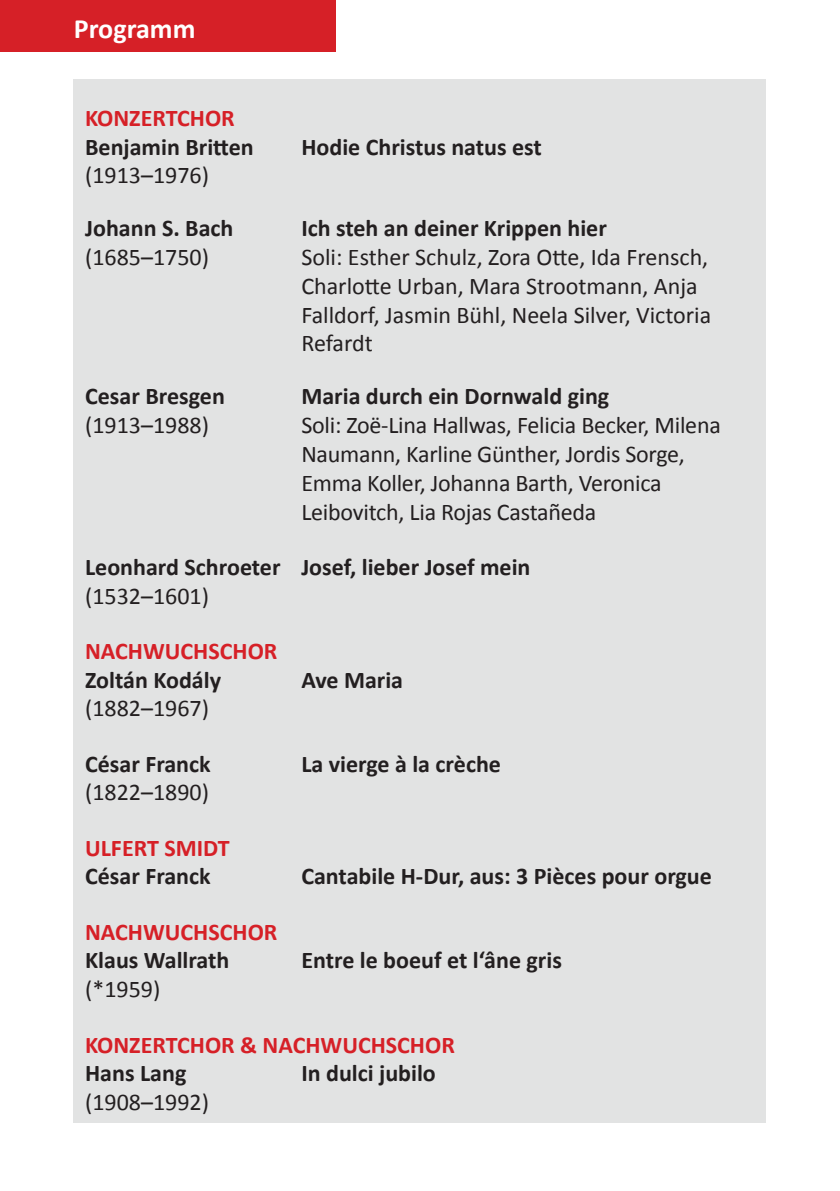
<style>
.page{position:relative;width:840px;height:1191px;background:#fff}
.page>*{position:absolute;margin:0;border:0;box-sizing:border-box;transform-origin:0 0}
.t1{font:700 28px "Calibri";color:#fff}
.t2{font:24px/28.8px "Calibri";color:#231f20}
.t3{font:700 24px "Calibri";color:#231f20}
.t4{font:700 24px "Calibri";color:#d62027}
</style>
<div class="page">
<div style="left:74px;top:79px;width:691px;height:1044px;background:#e2e3e3"></div>
<div style="left:0;top:0;width:336px;height:51px;background:#d62027"></div>
<p class="t1" style="left:74px;top:11px;width:123px">Programm</p>
<p class="t4" style="left:85px;top:103px;width:151px">KONZERTCHOR</p>
<p class="t3" style="left:85px;top:132px;width:170px">Benjamin Britten</p>
<p class="t3" style="left:301px;top:132px;width:242px">Hodie Christus natus est</p>
<p class="t2" style="left:85px;top:160px;width:125px">(1913–1976)</p>
<p class="t3" style="left:85px;top:213px;width:150px">Johann S. Bach</p>
<p class="t3" style="left:301px;top:213px;width:307px">Ich steh an deiner Krippen hier</p>
<p class="t2" style="left:85px;top:241px;width:125px">(1685–1750)</p>
<p class="t2" style="left:301px;top:241px;width:408px">Soli: Esther Schulz, Zora Otte, Ida Frensch,<br>Charlotte Urban, Mara Strootmann, Anja</p>
<p class="t2" style="left:301px;top:299px;width:411px">Falldorf, Jasmin Bühl, Neela Silver, Victoria<br>Refardt</p>
<p class="t3" style="left:85px;top:381px;width:141px">Cesar Bresgen</p>
<p class="t3" style="left:301px;top:381px;width:309px">Maria durch ein Dornwald ging</p>
<p class="t2" style="left:85px;top:409px;width:125px">(1913–1988)</p>
<p class="t2" style="left:301px;top:409px;width:421px">Soli: Zoë-Lina Hallwas, Felicia Becker, Milena<br>Naumann, Karline Günther, Jordis Sorge,</p>
<p class="t2" style="left:301px;top:467px;width:362px">Emma Koller, Johanna Barth, Veronica</p>
<p class="t2" style="left:301px;top:496px;width:296px">Leibovitch, Lia Rojas Castañeda</p>
<p class="t3" style="left:85px;top:552px;width:446px">Leonhard Schroeter Josef, lieber Josef mein</p>
<p class="t2" style="left:85px;top:580px;width:125px">(1532–1601)</p>
<p class="t4" style="left:85px;top:636px;width:194px">NACHWUCHSCHOR</p>
<p class="t3" style="left:85px;top:664px;width:137px">Zoltán Kodály</p>
<p class="t3" style="left:301px;top:664px;width:103px">Ave Maria</p>
<p class="t2" style="left:85px;top:693px;width:125px">(1882–1967)</p>
<p class="t3" style="left:85px;top:748px;width:127px">César Franck</p>
<p class="t3" style="left:301px;top:748px;width:201px">La vierge à la crèche</p>
<p class="t2" style="left:85px;top:777px;width:125px">(1822–1890)</p>
<p class="t4" style="left:85px;top:832px;width:146px">ULFERT SMIDT</p>
<p class="t3" style="left:85px;top:861px;width:127px">César Franck</p>
<p class="t3" style="left:301px;top:861px;width:412px">Cantabile H-Dur, aus: 3 Pièces pour orgue</p>
<p class="t4" style="left:85px;top:916px;width:194px">NACHWUCHSCHOR</p>
<p class="t3" style="left:85px;top:945px;width:146px">Klaus Wallrath</p>
<p class="t3" style="left:301px;top:945px;width:262px">Entre le boeuf et l‘âne gris</p>
<p class="t2" style="left:85px;top:973px;width:77px">(*1959)</p>
<p class="t4" style="left:85px;top:1029px;width:371px">KONZERTCHOR &amp; NACHWUCHSCHOR</p>
<p class="t3" style="left:85px;top:1058px;width:103px">Hans Lang</p>
<p class="t3" style="left:301px;top:1058px;width:136px">In dulci jubilo</p>
<p class="t2" style="left:85px;top:1086px;width:125px">(1908–1992)</p>
</div>
